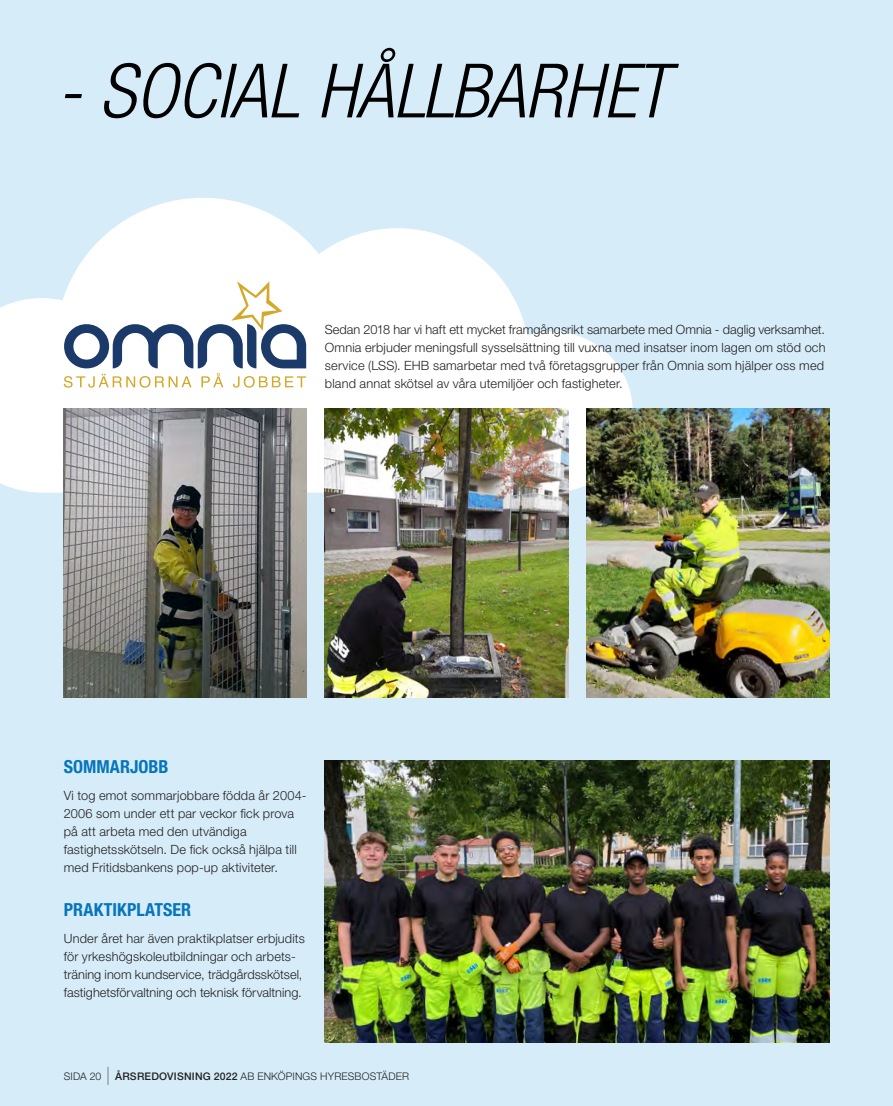
<style>
.page{position:relative;width:893px;height:1106px;background:#d6edf9}
.page>*{position:absolute;margin:0;border:0;box-sizing:border-box;transform-origin:0 0}
.t1{font:italic 300 condensed 75px "Helvetica Neue LT Std";color:#000001}
.t2{font:700 condensed 18px "Helvetica Neue LT Std";color:#0675bb}
.t3{font:300 12.75px/18px "Helvetica Neue LT Std";letter-spacing:.01em;color:#231f20}
.t4{font:300 10.5px "Helvetica Neue LT Std";letter-spacing:.015em;color:#231f20}
.s1{font-size:18px}
.s2{font-weight:500}
</style>
<div class="page">
<svg style="left:0;top:198px;width:633px;height:294px;fill:#fff"></svg>
<svg style="left:64px;top:281px;width:242px;height:106px;background:#d2d6d9"></svg>
<img style="left:64px;top:409px;width:243px;height:288px">
<img style="left:325px;top:409px;width:243px;height:288px">
<img style="left:586px;top:409px;width:243px;height:288px">
<img style="left:325px;top:760px;width:504px;height:282px">
<h3 class="t1" style="left:56px;top:48px;width:613px">- SOCIAL HÅLLBARHET</h3>
<p class="t3" style="left:325px;top:320px;width:502px;text-align:justify">Sedan 2018 har vi haft ett mycket framgångsrikt samarbete med Omnia - daglig verksamhet.<br>Omnia erbjuder meningsfull sysselsättning till vuxna med insatser inom lagen om stöd och service (LSS). EHB samarbetar med två företagsgrupper från Omnia som hjälper oss med bland annat skötsel av våra utemiljöer och fastigheter.</p>
<h4 class="t2" style="left:64px;top:755px;width:106px">SOMMARJOBB</h4>
<p class="t3" style="left:64px;top:785px;width:244px">Vi tog emot sommarjobbare födda år 2004- 2006 som under ett par veckor fick prova på att arbeta med den utvändiga fastighetsskötseln. De fick också hjälpa till med Fritidsbankens pop-up aktiviteter.</p>
<h4 class="t2" style="left:64px;top:898px;width:129px">PRAKTIKPLATSER</h4>
<p class="t3" style="left:64px;top:928px;width:243px">Under året har även praktikplatser erbjudits för yrkeshögskoleutbildningar och arbets&shy;träning inom kundservice, trädgårdsskötsel, fastighetsförvaltning och teknisk förvaltning.</p>
<p class="t4" style="left:64px;top:1069px;width:347px">SIDA 20 <span class="s1">|</span> <span class="s2">ÅRSREDOVISNING 2022</span> AB ENKÖPINGS HYRESBOSTÄDER</p>
</div>
